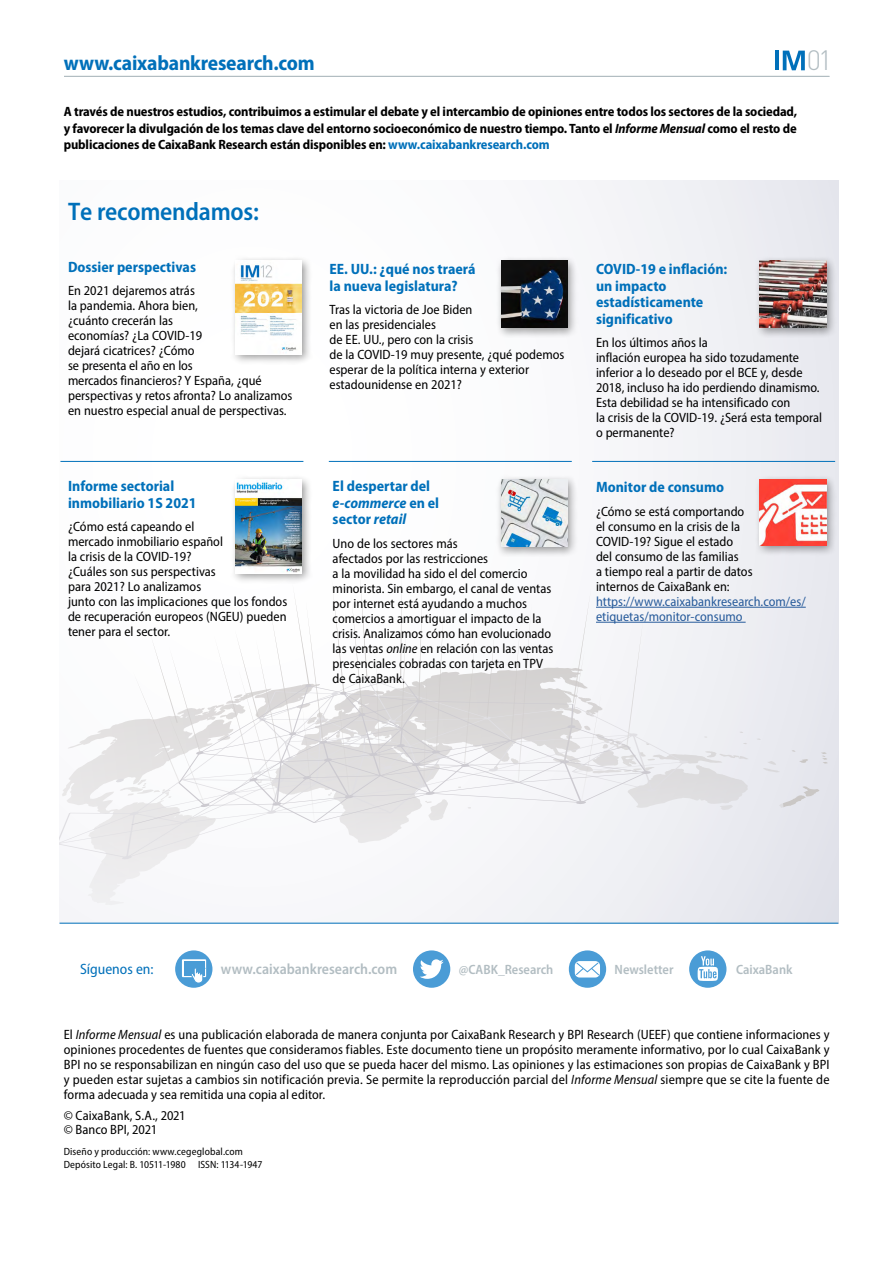
<style>
.page{position:relative;width:893px;height:1263px;background:#fff}
.page>*{position:absolute;margin:0;border:0;box-sizing:border-box;transform-origin:0 0}
.t1{font:300 27.6px "DIN Pro";color:#b2bdc2}
.t2{font:600 semi-condensed 25.5px "Myriad Pro";letter-spacing:-.01em;color:#0070ba}
.t3{font:700 semi-condensed 21px "Myriad Pro";letter-spacing:-.01em;color:#0070ba}
.t4{font:700 semi-condensed 15px/16.5px "Myriad Pro";color:#0070ba}
.t5{font:600 semi-condensed 15px "Myriad Pro";color:#b2bdc2}
.t6{font:semi-condensed 15px "Myriad Pro";color:#0070ba}
.t7{font:semi-condensed 13.5px/15px "Myriad Pro";color:#000}
.t8{font:700 semi-condensed 13.5px/16.2px "Myriad Pro";letter-spacing:-.01em;color:#000;text-align:justify}
.t9{font:semi-condensed 13.5px/15px "Myriad Pro";color:#275b9b}
.t10{font:600 semi-condensed 13.5px "Myriad Pro";color:#b2bdc2}
.t11{font:semi-condensed 10.5px/12.8px "Myriad Pro";letter-spacing:.015em;color:#000}
.s1{font-style:italic}
.s2{color:#0070ba}
</style>
<div class="page">
<svg style="left:783px;top:51px;width:22px;height:19px"></svg>
<hr style="left:775px;top:51px;width:4px;height:19px;background:#0070ba">
<div style="left:60px;top:181px;width:778px;height:742px;background:linear-gradient(to right,#fff,#ecedf2)"></div>
<svg style="left:60px;top:570px;width:629px;height:289px"></svg>
<hr style="left:64px;top:76px;width:765px;height:1px;background:#b2bdc2">
<hr style="left:60px;top:923px;width:778px;height:1px;background:#0070ba">
<div style="left:569px;top:950px;width:37px;height:38px;background:#4a9cd6;border-radius:50%"></div>
<svg style="left:575px;top:961px;width:25px;height:16px"></svg>
<div style="left:175px;top:950px;width:37px;height:38px;background:#4a9cd6;border-radius:50%"></div>
<svg style="left:182px;top:959px;width:24px;height:18px"></svg>
<div style="left:184px;top:961px;width:20px;height:14px;background:#4a9cd6"></div>
<svg style="left:191px;top:967px;width:15px;height:17px"></svg>
<div style="left:689px;top:950px;width:37px;height:38px;background:#4a9cd6;border-radius:50%"></div>
<svg style="left:698px;top:956px;width:20px;height:25px"></svg>
<div style="left:413px;top:950px;width:37px;height:38px;background:#4a9cd6;border-radius:50%"></div>
<svg style="left:420px;top:959px;width:24px;height:20px"></svg>
<div style="left:495px;top:474px;width:83px;height:83px;background:#000;opacity:.4"></div>
<img style="left:501px;top:480px;width:66px;height:66px">
<div style="left:754px;top:474px;width:83px;height:82px;background:#000;opacity:.4"></div>
<img style="left:760px;top:480px;width:66px;height:66px">
<hr style="left:60px;top:461px;width:243px;height:1px;background:#0070ba">
<hr style="left:329px;top:461px;width:243px;height:1px;background:#0070ba">
<hr style="left:596px;top:607px;width:210px;height:1px;background:#275b9b">
<hr style="left:596px;top:622px;width:150px;height:1px;background:#275b9b">
<hr style="left:592px;top:461px;width:243px;height:1px;background:#0070ba">
<div style="left:754px;top:255px;width:83px;height:83px;background:#000;opacity:.4"></div>
<img style="left:760px;top:261px;width:66px;height:66px">
<div style="left:495px;top:255px;width:83px;height:83px;background:#000;opacity:.4"></div>
<img style="left:501px;top:261px;width:66px;height:66px">
<div style="left:230px;top:255px;width:82px;height:110px;background:#000;opacity:.4"></div>
<img style="left:236px;top:261px;width:66px;height:93px">
<div style="left:230px;top:474px;width:82px;height:110px;background:#000;opacity:.4"></div>
<img style="left:236px;top:480px;width:66px;height:93px">
<h3 class="t3" style="left:64px;top:51px;width:252px">www.caixabankresearch.com</h3>
<h1 class="t1" style="left:807px;top:39px;width:27px">01</h1>
<p class="t8" style="left:64px;top:104px;width:735px">A través de nuestros estudios, contribuimos a estimular el debate y el intercambio de opiniones entre todos los sectores de la sociedad, y favorecer la divulgación de los temas clave del entorno socioeconómico de nuestro tiempo. Tanto el <span class="s1">Informe Mensual</span> como el resto de publicaciones de CaixaBank Research están disponibles en: <span class="s2">www.caixabankresearch.com</span></p>
<h2 class="t2" style="left:68px;top:195px;width:192px">Te recomendamos:</h2>
<p class="t4" style="left:68px;top:259px;width:129px">Dossier perspectivas</p>
<p class="t7" style="left:68px;top:283px;width:226px">En 2021 dejaremos atrás<br>la pandemia. Ahora bien,<br>¿cuánto crecerán las<br>economías? ¿La COVID-19<br>dejará cicatrices? ¿Cómo<br>se presenta el año en los<br>mercados financieros? Y España, ¿qué perspectivas y retos afronta? Lo analizamos en nuestro especial anual de perspectivas.</p>
<p class="t4" style="left:68px;top:478px;width:130px">Informe sectorial inmobiliario 1S 2021</p>
<p class="t7" style="left:68px;top:519px;width:221px">¿Cómo está capeando el<br>mercado inmobiliario español<br>la crisis de la COVID-19?<br>¿Cuáles son sus perspectivas<br>para 2021? Lo analizamos<br>junto con las implicaciones que los fondos de recuperación europeos (NGEU) pueden tener para el sector.</p>
<p class="t4" style="left:329px;top:261px;width:147px">EE. UU.: ¿qué nos traerá la nueva legislatura?</p>
<p class="t7" style="left:329px;top:302px;width:236px">Tras la victoria de Joe Biden<br>en las presidenciales<br>de EE. UU., pero con la crisis<br>de la COVID-19 muy presente, ¿qué podemos esperar de la política interna y exterior estadounidense en 2021?</p>
<p class="t4" style="left:333px;top:478px;width:108px">El despertar del <span class="s1">e-commerce</span> en el sector <span class="s1">retail</span></p>
<p class="t7" style="left:333px;top:535px;width:222px">Uno de los sectores más<br>afectados por las restricciones<br>a la movilidad ha sido el del comercio minorista. Sin embargo, el canal de ventas por internet está ayudando a muchos comercios a amortiguar el impacto de la crisis. Analizamos cómo han evolucionado las ventas <span class="s1">online</span> en relación con las ventas presenciales cobradas con tarjeta en TPV de CaixaBank.</p>
<p class="t4" style="left:596px;top:261px;width:133px">COVID-19 e inflación: un impacto estadísticamente significativo</p>
<p class="t7" style="left:596px;top:335px;width:228px">En los últimos años la<br>inflación europea ha sido tozudamente inferior a lo deseado por el BCE y, desde 2018, incluso ha ido perdiendo dinamismo.<br>Esta debilidad se ha intensificado con<br>la crisis de la COVID-19. ¿Será esta temporal o permanente?</p>
<p class="t4" style="left:596px;top:479px;width:130px">Monitor de consumo</p>
<p class="t7" style="left:596px;top:504px;width:158px">¿Cómo se está comportando el consumo en la crisis de la<br>COVID-19? Sigue el estado del consumo de las familias<br>a tiempo real a partir de datos internos de CaixaBank en:</p>
<p class="t9" style="left:596px;top:594px;width:211px">https://www.caixabankresearch.com/es/ etiquetas/monitor-consumo</p>
<p class="t6" style="left:80px;top:960px;width:75px">Síguenos en:</p>
<p class="t5" style="left:221px;top:960px;width:178px">www.caixabankresearch.com</p>
<p class="t10" style="left:459px;top:961px;width:96px">@CABK_Research</p>
<p class="t10" style="left:615px;top:961px;width:60px">Newsletter</p>
<p class="t10" style="left:736px;top:961px;width:58px">CaixaBank</p>
<p class="t7" style="left:64px;top:1027px;width:767px;text-align:justify">El <span class="s1">Informe Mensual</span> es una publicación elaborada de manera conjunta por CaixaBank Research y BPI Research (UEEF) que contiene informaciones y opiniones procedentes de fuentes que consideramos fiables. Este documento tiene un propósito meramente informativo, por lo cual CaixaBank y BPI no se responsabilizan en ningún caso del uso que se pueda hacer del mismo. Las opiniones y las estimaciones son propias de CaixaBank y BPI y pueden estar sujetas a cambios sin notificación previa. Se permite la reproducción parcial del <span class="s1">Informe Mensual</span> siempre que se cite la fuente de forma adecuada y sea remitida una copia al editor.</p>
<p class="t7" style="left:64px;top:1108px;width:123px;line-height:14.2px">© CaixaBank, S.A., 2021 © Banco BPI, 2021</p>
<p class="t11" style="left:64px;top:1145px;width:200px">Diseño y producción: www.cegeglobal.com<br>Depósito Legal: B. 10511-1980 ISSN: 1134-1947</p>
</div>
